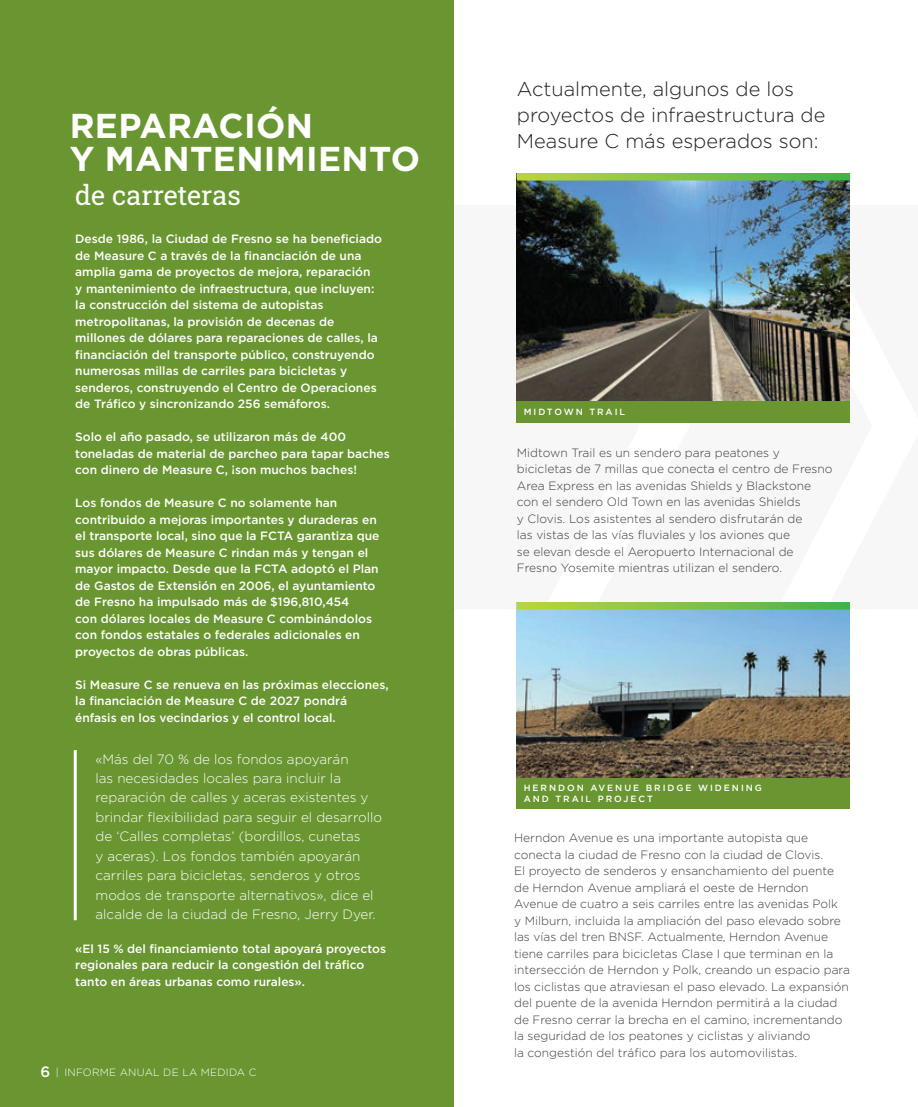
<style>
.page{position:relative;width:918px;height:1107px;background:#fff}
.page>*{position:absolute;margin:0;border:0;box-sizing:border-box;transform-origin:0 0}
.t1{font:700 34.5px/33px "Gotham Pro";letter-spacing:.01em;color:#fff}
.t2{font:27.15px "Roboto Slab";color:#fff}
.t3{font:300 19.95px/26px "Gotham Pro";color:#231f20}
.t4{font:300 13.5px/19.5px "Gotham Pro";color:#fff}
.t5{font:500 12px/16.5px "Gotham Pro";color:#fff}
.t6{font:300 12px/16.5px "Gotham Pro";color:#3e3e3f}
.t7{font:300 10.5px "Gotham Pro";letter-spacing:.02em;color:#fff}
.t8{font:500 9px/10.8px "Gotham Pro";letter-spacing:.22em;color:#fff}
.s1{font-weight:500;font-size:15px}
</style>
<div class="page">
<div style="left:0;top:0;width:454px;height:1107px;background:#699630"></div>
<img style="left:517px;top:610px;width:333px;height:168px">
<img style="left:517px;top:181px;width:333px;height:221px">
<hr style="left:74px;top:750px;width:3px;height:170px;background:#fff">
<svg style="left:517px;top:173px;width:333px;height:8px;background:#7ec049"></svg>
<svg style="left:517px;top:602px;width:333px;height:8px;background:#80c34d"></svg>
<div style="left:517px;top:402px;width:333px;height:21px;background:#699630"></div>
<div style="left:517px;top:778px;width:333px;height:31px;background:#699630"></div>
<h1 class="t1" style="left:70px;top:108px;width:352px">REPARACIÓN<br>Y MANTENIMIENTO</h1>
<h2 class="t2" style="left:75px;top:176px;width:167px">de carreteras</h2>
<p class="t5" style="left:75px;top:230px;width:308px">Desde 1986, la Ciudad de Fresno se ha beneficiado de Measure C a través de la financiación de una amplia gama de proyectos de mejora, reparación<br>y mantenimiento de infraestructura, que incluyen: la construcción del sistema de autopistas metropolitanas, la provisión de decenas de millones de dólares para reparaciones de calles, la financiación del transporte público, construyendo numerosas millas de carriles para bicicletas y senderos, construyendo el Centro de Operaciones de Tráfico y sincronizando 256 semáforos.</p>
<p class="t5" style="left:75px;top:428px;width:316px">Solo el año pasado, se utilizaron más de 400 toneladas de material de parcheo para tapar baches con dinero de Measure C, ¡son muchos baches!</p>
<p class="t5" style="left:75px;top:494px;width:306px">Los fondos de Measure C no solamente han contribuido a mejoras importantes y duraderas en el transporte local, sino que la FCTA garantiza que sus dólares de Measure C rindan más y tengan el mayor impacto. Desde que la FCTA adoptó el Plan de Gastos de Extensión en 2006, el ayuntamiento de Fresno ha impulsado más de $196,810,454<br>con dólares locales de Measure C combinándolos con fondos estatales o federales adicionales en proyectos de obras públicas.</p>
<p class="t5" style="left:75px;top:676px;width:315px">Si Measure C se renueva en las próximas elecciones, la financiación de Measure C de 2027 pondrá énfasis en los vecindarios y el control local.</p>
<p class="t4" style="left:96px;top:749px;width:288px">«Más del 70 % de los fondos apoyarán<br>las necesidades locales para incluir la reparación de calles y aceras existentes y brindar flexibilidad para seguir el desarrollo de ‘Calles completas’ (bordillos, cunetas<br>y aceras). Los fondos también apoyarán carriles para bicicletas, senderos y otros modos de transporte alternativos», dice el alcalde de la ciudad de Fresno, Jerry Dyer.</p>
<p class="t5" style="left:75px;top:940px;width:312px">«El 15 % del financiamiento total apoyará proyectos regionales para reducir la congestión del tráfico tanto en áreas urbanas como rurales».</p>
<p class="t7" style="left:40px;top:1067px;width:218px"><span class="s1">6</span> | INFORME ANUAL DE LA MEDIDA C</p>
<h3 class="t3" style="left:517px;top:76px;width:310px">Actualmente, algunos de los proyectos de infraestructura de<br>Measure C más esperados son:</h3>
<p class="t8" style="left:524px;top:406px;width:103px">MIDTOWN TRAIL</p>
<p class="t6" style="left:517px;top:444px;width:317px">Midtown Trail es un sendero para peatones y bicicletas de 7 millas que conecta el centro de Fresno Area Express en las avenidas Shields y Blackstone con el sendero Old Town en las avenidas Shields<br>y Clovis. Los asistentes al sendero disfrutarán de<br>las vistas de las vías fluviales y los aviones que<br>se elevan desde el Aeropuerto Internacional de Fresno Yosemite mientras utilizan el sendero.</p>
<p class="t8" style="left:524px;top:782px;width:240px">HERNDON AVENUE BRIDGE WIDENING<br>AND TRAIL PROJECT</p>
<p class="t6" style="left:514px;top:830px;width:337px">Herndon Avenue es una importante autopista que conecta la ciudad de Fresno con la ciudad de Clovis.<br>El proyecto de senderos y ensanchamiento del puente de Herndon Avenue ampliará el oeste de Herndon Avenue de cuatro a seis carriles entre las avenidas Polk<br>y Milburn, incluida la ampliación del paso elevado sobre las vías del tren BNSF. Actualmente, Herndon Avenue tiene carriles para bicicletas Clase I que terminan en la intersección de Herndon y Polk, creando un espacio para los ciclistas que atraviesan el paso elevado. La expansión del puente de la avenida Herndon permitirá a la ciudad de Fresno cerrar la brecha en el camino, incrementando la seguridad de los peatones y ciclistas y aliviando<br>la congestión del tráfico para los automovilistas.</p>
</div>
